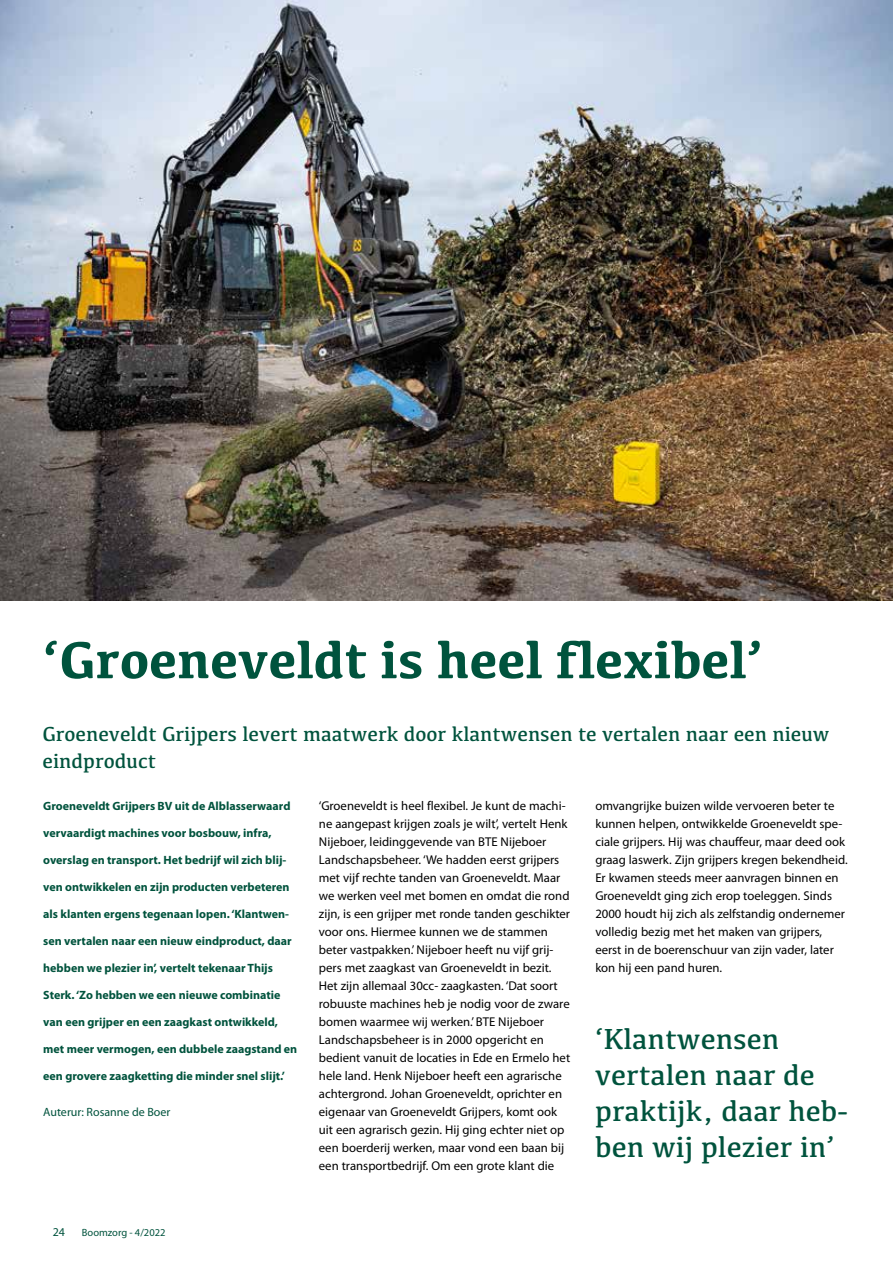
<style>
.page{position:relative;width:893px;height:1263px;background:#fff}
.page>*{position:absolute;margin:0;border:0;box-sizing:border-box;transform-origin:0 0}
.t1{font:700 54px "Kefa";color:#00533d}
.t2{font:30px/36px "Kefa";color:#00533d}
.t3{font:21px/27px "Kefa";color:#00533d}
.t4{font:12.75px/18px "Myriad Pro";color:#000}
.t5{font:700 12px "Myriad Pro";color:#00533d}
.t6{font:12px "Myriad Pro";color:#00533d}
.t7{font:10.5px "Myriad Pro";color:#00533d}
</style>
<div class="page">
<img style="left:0;top:0;width:893px;height:600px">
<h1 class="t1" style="left:43px;top:624px;width:722px">‘Groeneveldt is heel flexibel’</h1>
<h3 class="t3" style="left:43px;top:720px;width:788px">Groeneveldt Grijpers levert maatwerk door klantwensen te vertalen naar een nieuw eindproduct</h3>
<p class="t5" style="left:43px;top:798px;width:249px">Groeneveldt Grijpers BV uit de Alblasserwaard</p>
<p class="t5" style="left:43px;top:825px;width:230px">vervaardigt machines voor bosbouw, infra,</p>
<p class="t5" style="left:43px;top:852px;width:245px">overslag en transport. Het bedrijf wil zich blij-</p>
<p class="t5" style="left:43px;top:879px;width:248px">ven ontwikkelen en zijn producten verbeteren</p>
<p class="t5" style="left:43px;top:906px;width:247px">als klanten ergens tegenaan lopen. ‘Klantwen-</p>
<p class="t5" style="left:43px;top:933px;width:250px">sen vertalen naar een nieuw eindproduct, daar</p>
<p class="t5" style="left:43px;top:960px;width:231px">hebben we plezier in’, vertelt tekenaar Thijs</p>
<p class="t5" style="left:43px;top:987px;width:239px">Sterk. ‘Zo hebben we een nieuwe combinatie</p>
<p class="t5" style="left:43px;top:1014px;width:236px">van een grijper en een zaagkast ontwikkeld,</p>
<p class="t5" style="left:43px;top:1041px;width:256px">met meer vermogen, een dubbele zaagstand en</p>
<p class="t5" style="left:43px;top:1068px;width:243px">een grovere zaagketting die minder snel slijt.’</p>
<p class="t6" style="left:43px;top:1105px;width:129px">Auterur: Rosanne de Boer</p>
<p class="t4" style="left:319px;top:797px;width:253px">‘Groeneveldt is heel flexibel. Je kunt de machi&shy;ne aangepast krijgen zoals je wilt’, vertelt Henk Nijeboer, leidinggevende van BTE Nijeboer Landschapsbeheer. ‘We hadden eerst grijpers met vijf rechte tanden van Groeneveldt. Maar we werken veel met bomen en omdat die rond zijn, is een grijper met ronde tanden geschikter voor ons. Hiermee kunnen we de stammen beter vastpakken.’ Nijeboer heeft nu vijf grij&shy;pers met zaagkast van Groeneveldt in bezit.<br>Het zijn allemaal 30cc- zaagkasten. ‘Dat soort robuuste machines heb je nodig voor de zware bomen waarmee wij werken.’ BTE Nijeboer Landschapsbeheer is in 2000 opgericht en bedient vanuit de locaties in Ede en Ermelo het hele land. Henk Nijeboer heeft een agrarische achtergrond. Johan Groeneveldt, oprichter en eigenaar van Groeneveldt Grijpers, komt ook uit een agrarisch gezin. Hij ging echter niet op een boerderij werken, maar vond een baan bij een transportbedrijf. Om een grote klant die</p>
<p class="t4" style="left:595px;top:797px;width:254px">omvangrijke buizen wilde vervoeren beter te kunnen helpen, ontwikkelde Groeneveldt spe&shy;ciale grijpers. Hij was chauffeur, maar deed ook graag laswerk. Zijn grijpers kregen bekendheid.<br>Er kwamen steeds meer aanvragen binnen en Groeneveldt ging zich erop toeleggen. Sinds 2000 houdt hij zich als zelfstandig ondernemer volledig bezig met het maken van grijpers, eerst in de boerenschuur van zijn vader, later kon hij een pand huren.</p>
<h2 class="t2" style="left:595px;top:1020px;width:254px">‘Klantwensen vertalen naar de praktijk, daar heb&shy;ben wij plezier in’</h2>
<p class="t6" style="left:53px;top:1224px;width:14px">24</p>
<p class="t7" style="left:82px;top:1226px;width:85px">Boomzorg - 4/2022</p>
</div>
